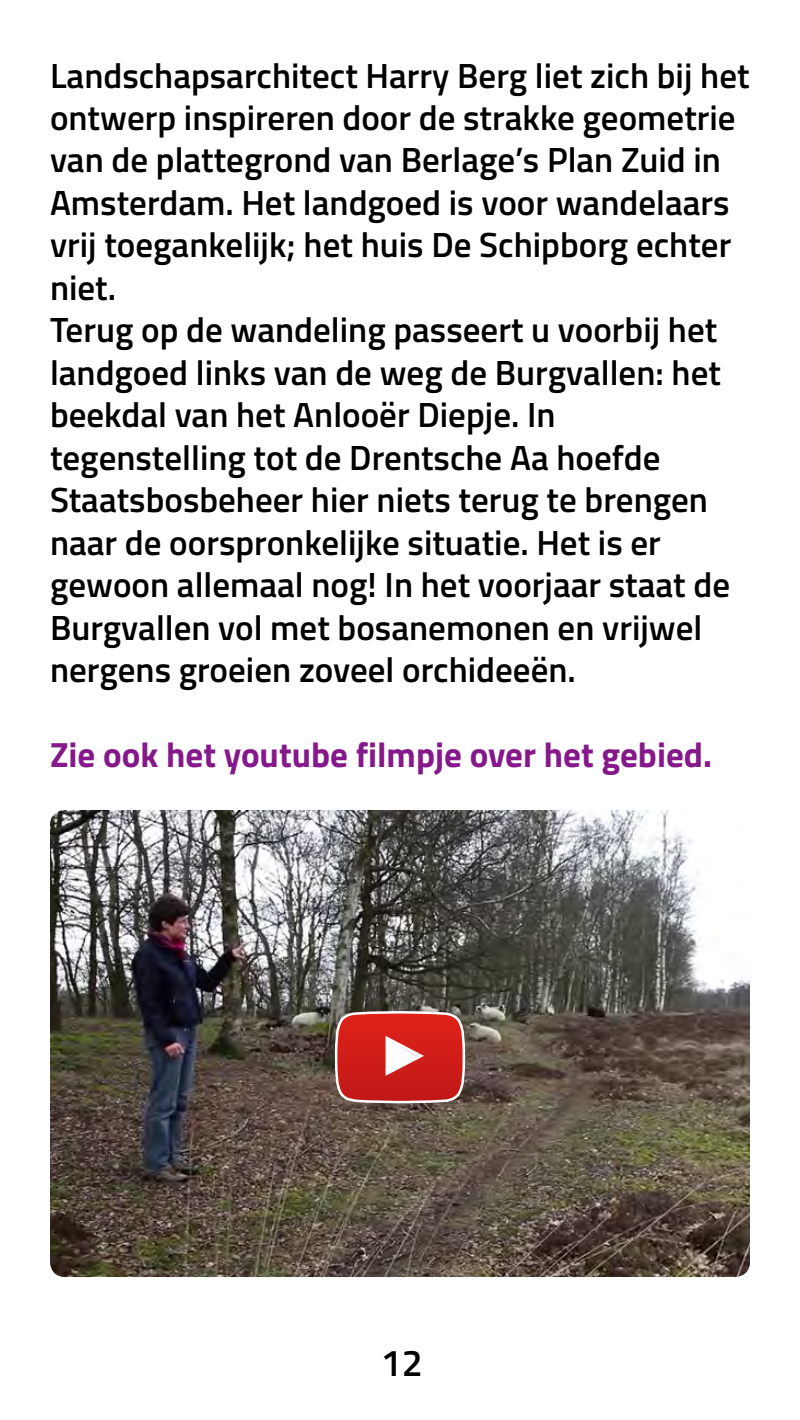
<style>
.page{position:relative;width:800px;height:1420px;background:#fff}
.page>*{position:absolute;margin:0;border:0;box-sizing:border-box;transform-origin:0 0}
.t1{font:600 37.5px "Titillium";color:#000}
.t2{font:600 35px/42.5px "Titillium";color:#000}
.t3{font:700 35px "Titillium";color:#85188a}
</style>
<div class="page">
<img style="left:50px;top:810px;width:700px;height:467px">
<svg style="left:335px;top:1011px;width:130px;height:92px;background:#d0403c"></svg>
<p class="t2" style="left:50px;top:52px;width:701px">Landschapsarchitect Harry Berg liet zich bij het ontwerp inspireren door de strakke geometrie van de plattegrond van Berlage’s Plan Zuid in Amsterdam. Het landgoed is voor wandelaars vrij toegankelijk; het huis De Schipborg echter niet.<br>Terug op de wandeling passeert u voorbij het landgoed links van de weg de Burgvallen: het beekdal van het Anlooër Diepje. In tegenstelling tot de Drentsche Aa hoefde Staatsbosbeheer hier niets terug te brengen naar de oorspronkelijke situatie. Het is er gewoon allemaal nog! In het voorjaar staat de Burgvallen vol met bosanemonen en vrijwel nergens groeien zoveel orchideeën.</p>
<p class="t3" style="left:50px;top:728px;width:664px">Zie ook het youtube filmpje over het gebied.</p>
<p class="t1" style="left:381px;top:1335px;width:43px">12</p>
</div>
